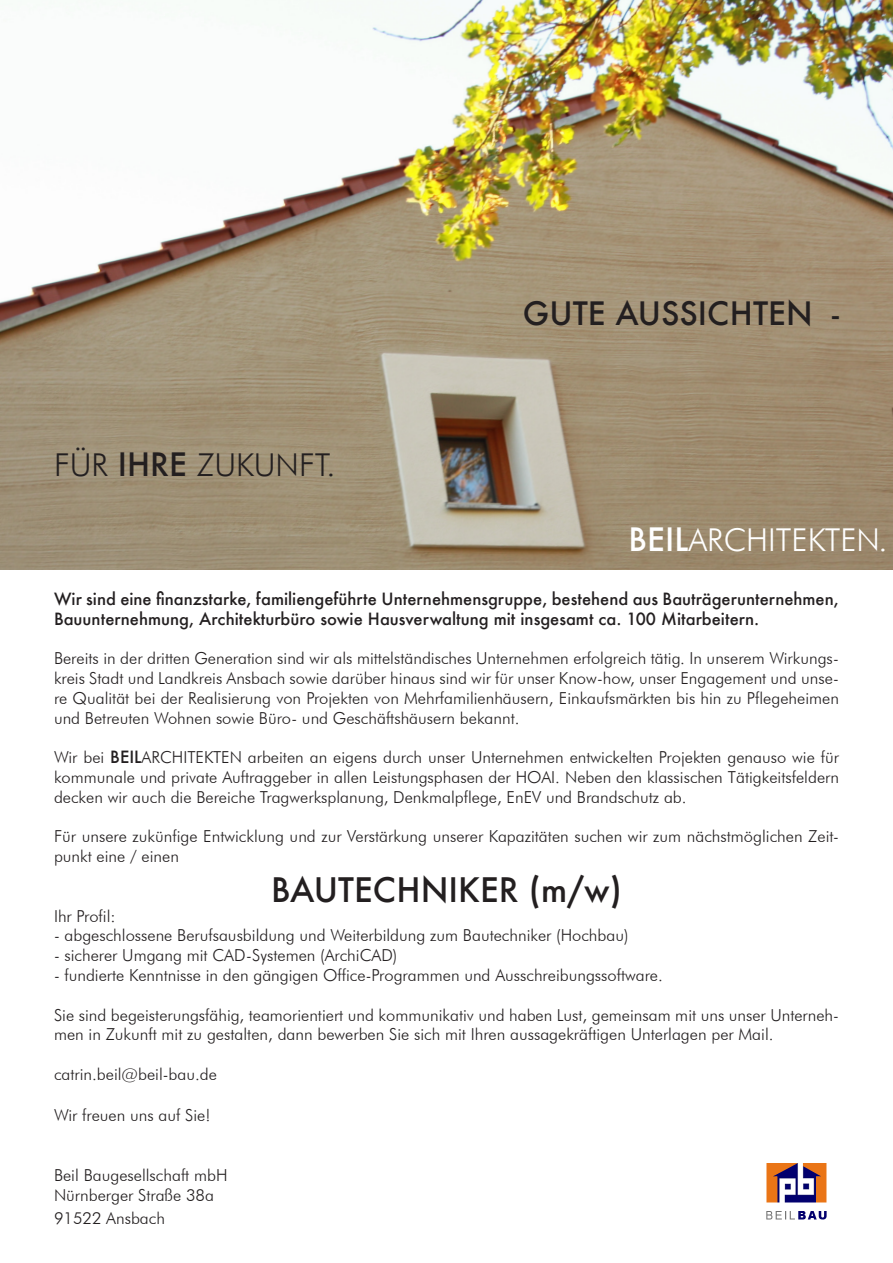
<style>
.page{position:relative;width:893px;height:1263px;background:#fff}
.page>*{position:absolute;margin:0;border:0;box-sizing:border-box;transform-origin:0 0}
.t1{font:500 33px "Futura";color:#231f20}
.t2{font:300 31.5px "Futura BT";color:#fff}
.t3{font:500 31.5px "Futura";color:#231f20}
.t4{font:300 31.5px "Futura BT";color:#231f20}
.t5{font:300 16.5px/19.8px "Futura BT";color:#231f20;text-align:justify}
.t6{font:500 16.5px/19.8px "Futura";color:#231f20}
.s1{font-family:"Futura";font-weight:500}
</style>
<div class="page">
<img style="left:0;top:0;width:893px;height:570px">
<img style="left:766px;top:1163px;width:61px;height:57px">
<p class="t4" style="left:54px;top:446px;width:283px">FÜR <span class="s1">IHRE</span> ZUKUNFT.</p>
<p class="t3" style="left:523px;top:292px;width:317px">GUTE AUSSICHTEN -</p>
<p class="t2" style="left:629px;top:521px;width:260px"><span class="s1">BEIL</span>ARCHITEKTEN.</p>
<p class="t6" style="left:54px;top:588px;width:786px">Wir sind eine finanzstarke, familiengeführte Unternehmensgruppe, bestehend aus Bauträgerunternehmen,<br>Bauunternehmung, Architekturbüro sowie Hausverwaltung mit insgesamt ca. 100 Mitarbeitern.</p>
<p class="t5" style="left:54px;top:648px;width:786px">Bereits in der dritten Generation sind wir als mittelständisches Unternehmen erfolgreich tätig. In unserem Wirkungs&shy;kreis Stadt und Landkreis Ansbach sowie darüber hinaus sind wir für unser Know-how, unser Engagement und unse&shy;re Qualität bei der Realisierung von Projekten von Mehrfamilienhäusern, Einkaufsmärkten bis hin zu Pflegeheimen und Betreuten Wohnen sowie Büro- und Geschäftshäusern bekannt.</p>
<p class="t5" style="left:54px;top:747px;width:786px">Wir bei <span class="s1">BEIL</span>ARCHITEKTEN arbeiten an eigens durch unser Unternehmen entwickelten Projekten genauso wie für kommunale und private Auftraggeber in allen Leistungsphasen der HOAI. Neben den klassischen Tätigkeitsfeldern decken wir auch die Bereiche Tragwerksplanung, Denkmalpflege, EnEV und Brandschutz ab.</p>
<p class="t5" style="left:54px;top:826px;width:786px">Für unsere zukünfige Entwicklung und zur Verstärkung unserer Kapazitäten suchen wir zum nächstmöglichen Zeit&shy;punkt eine / einen</p>
<p class="t1" style="left:271px;top:867px;width:352px">BAUTECHNIKER (m/w)</p>
<p class="t5" style="left:54px;top:906px;width:63px">Ihr Profil:</p>
<p class="t5" style="left:54px;top:925px;width:576px">- abgeschlossene Berufsausbildung und Weiterbildung zum Bautechniker (Hochbau)</p>
<p class="t5" style="left:54px;top:945px;width:345px">- sicherer Umgang mit CAD-Systemen (ArchiCAD)</p>
<p class="t5" style="left:54px;top:965px;width:610px">- fundierte Kenntnisse in den gängigen Office-Programmen und Ausschreibungssoftware.</p>
<p class="t5" style="left:54px;top:1005px;width:786px">Sie sind begeisterungsfähig, teamorientiert und kommunikativ und haben Lust, gemeinsam mit uns unser Unterneh&shy;men in Zukunft mit zu gestalten, dann bewerben Sie sich mit Ihren aussagekräftigen Unterlagen per Mail.</p>
<p class="t5" style="left:54px;top:1064px;width:164px">catrin.beil@beil-bau.de</p>
<p class="t5" style="left:54px;top:1105px;width:158px">Wir freuen uns auf Sie!</p>
<p class="t5" style="left:54px;top:1165px;width:175px">Beil Baugesellschaft mbH</p>
<p class="t5" style="left:54px;top:1185px;width:162px">Nürnberger Straße 38a</p>
<p class="t5" style="left:54px;top:1208px;width:112px">91522 Ansbach</p>
</div>
